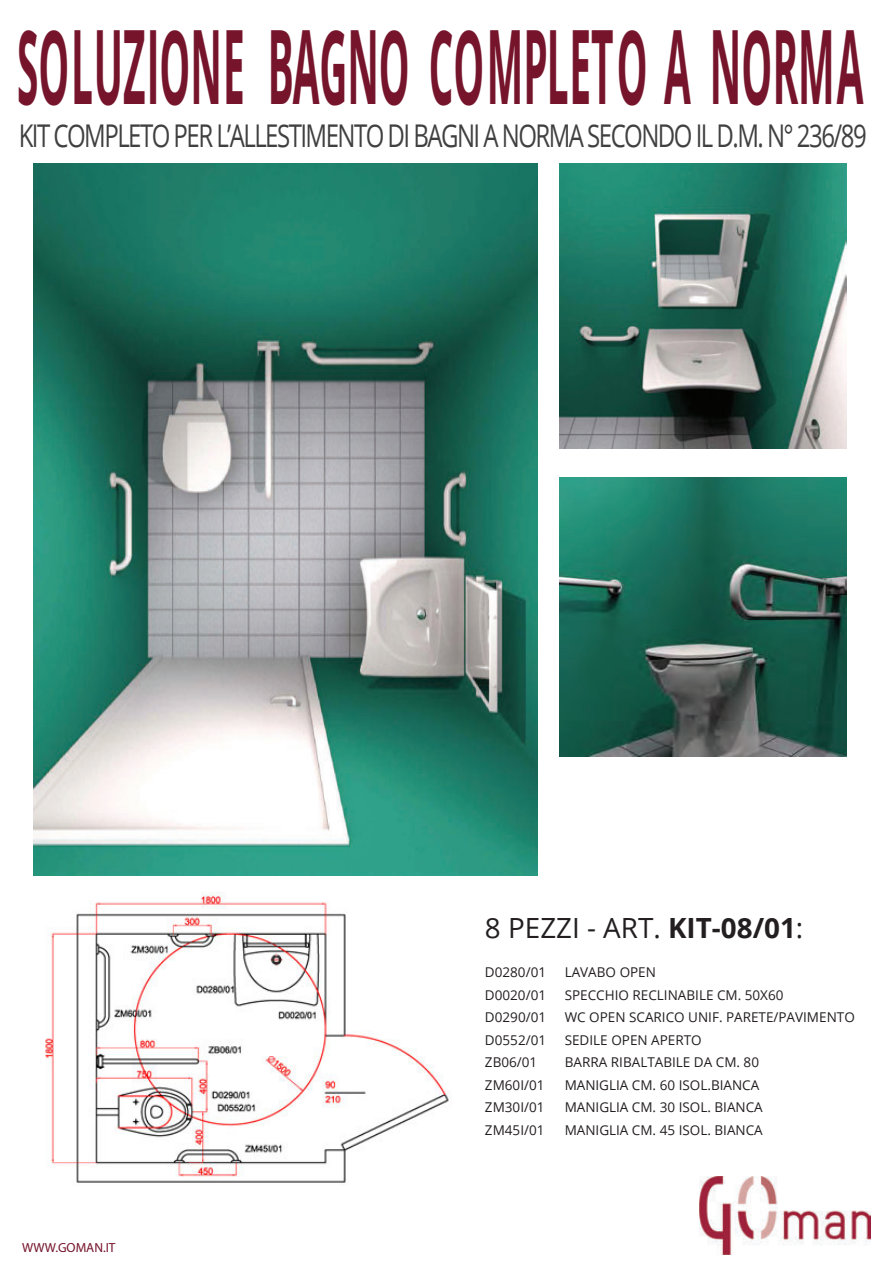
<style>
.page{position:relative;width:893px;height:1263px;background:#fff}
.page>*{position:absolute;margin:0;border:0;box-sizing:border-box;transform-origin:0 0}
.t1{font:700 102.6px "Open Sans";color:#75142b;scale:.38 1}
.t2{font:31.35px "Open Sans";letter-spacing:-.065em;color:#414041;scale:.76 1}
.t3{font:27.75px "Open Sans";color:#231f20}
.t4{font:13.5px/22.5px "Open Sans";color:#231f20}
.t5{font:13.2px "Myriad Pro";color:#75142b}
.s1{font-weight:700}
</style>
<div class="page">
<img style="left:45px;top:892px;width:407px;height:291px">
<img style="left:33px;top:163px;width:504px;height:712px">
<img style="left:559px;top:163px;width:287px;height:285px">
<img style="left:559px;top:477px;width:287px;height:279px">
<img style="left:699px;top:1176px;width:171px;height:79px">
<h1 class="t1" style="left:17px;top:-6px;width:2228px">SOLUZIONE BAGNO COMPLETO A NORMA</h1>
<h2 class="t2" style="left:19px;top:114px;width:1117px">KIT COMPLETO PER L’ALLESTIMENTO DI BAGNI A NORMA SECONDO IL D.M. N° 236/89</h2>
<p class="t5" style="left:22px;top:1239px;width:95px">WWW.GOMAN.IT</p>
<h3 class="t3" style="left:485px;top:908px;width:320px">8 PEZZI - ART. <span class="s1">KIT-08/01</span>:</h3>
<p class="t4" style="left:485px;top:961px;width:63px">D0280/01</p>
<p class="t4" style="left:485px;top:1006px;width:63px;text-align:justify">D0290/01<br>D0552/01<br>ZB06/01</p>
<p class="t4" style="left:485px;top:1096px;width:61px">ZM30I/01<br>ZM45I/01</p>
<p class="t4" style="left:564px;top:961px;width:93px">LAVABO OPEN</p>
<p class="t4" style="left:564px;top:1006px;width:291px">WC OPEN SCARICO UNIF. PARETE/PAVIMENTO<br>SEDILE OPEN APERTO<br>BARRA RIBALTABILE DA CM. 80</p>
<p class="t4" style="left:564px;top:1096px;width:200px">MANIGLIA CM. 30 ISOL. BIANCA<br>MANIGLIA CM. 45 ISOL. BIANCA</p>
<p class="t4" style="left:485px;top:983px;width:63px">D0020/01</p>
<p class="t4" style="left:564px;top:983px;width:220px">SPECCHIO RECLINABILE CM. 50X60</p>
<p class="t4" style="left:485px;top:1073px;width:61px">ZM60I/01</p>
<p class="t4" style="left:564px;top:1073px;width:196px">MANIGLIA CM. 60 ISOL.BIANCA</p>
</div>
